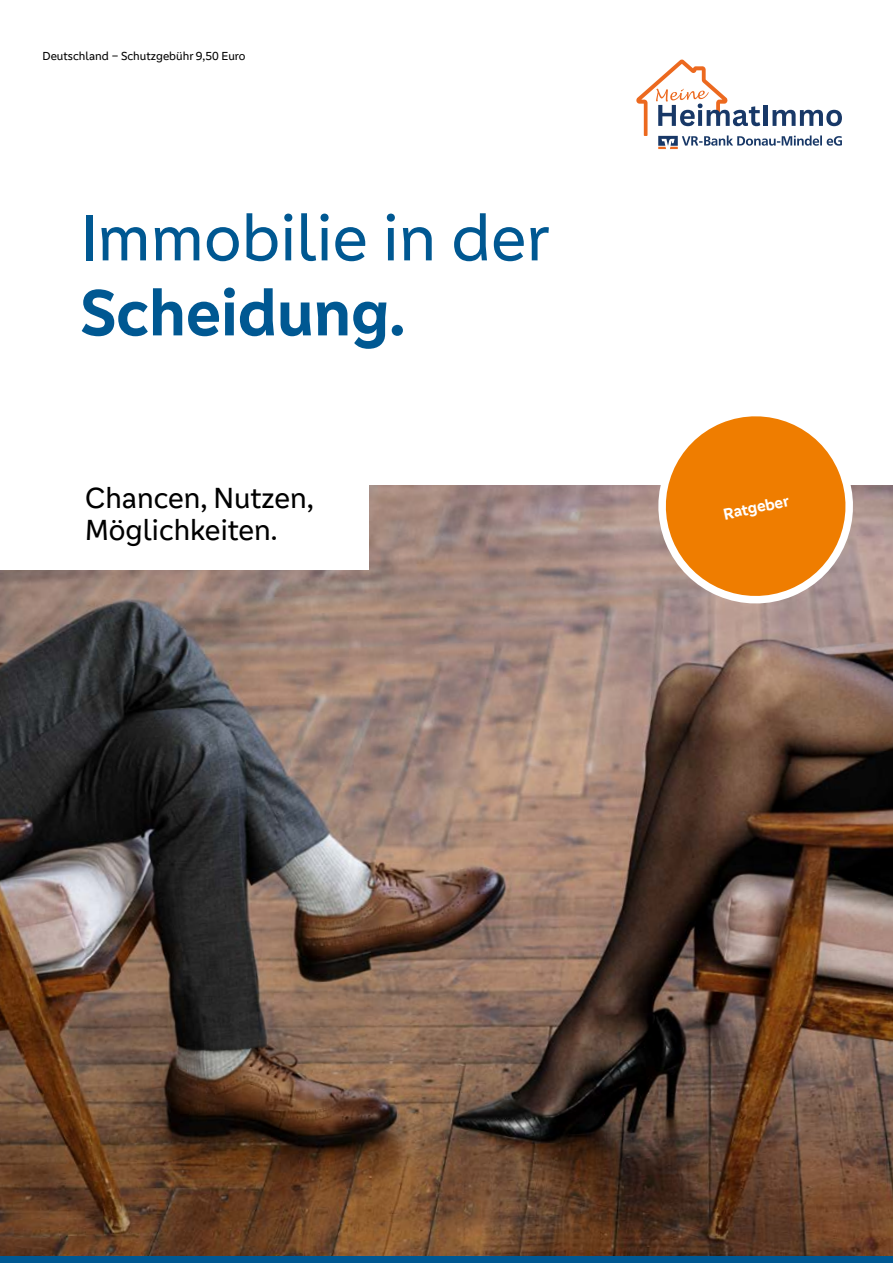
<style>
.page{position:relative;width:893px;height:1263px;background:#fff}
.page>*{position:absolute;margin:0;border:0;box-sizing:border-box;transform-origin:0 0}
.t1{font:67.5px "Genos GFG";color:#005892}
.t2{font:700 67.5px "Genos GFG";color:#005892}
.t3{font:30px/31.5px "Genos GFG";color:#000}
.t4{font:700 16.5px "Genos GFG";color:#fff}
.t5{font:12px "Genos GFG";color:#000}
</style>
<div class="page">
<svg style="left:636px;top:60px;width:206px;height:89px"></svg>
<img style="left:0;top:485px;width:893px;height:772px">
<div style="left:0;top:474px;width:369px;height:95px;background:#fff"></div>
<div style="left:0;top:1257px;width:893px;height:6px;background:#005892"></div>
<svg style="left:649px;top:416px;width:213px;height:196px"></svg>
<p class="t5" style="left:43px;top:49px;width:205px">Deutschland – Schutzgebühr 9,50 Euro</p>
<h1 class="t1" style="left:80px;top:199px;width:471px">Immobilie in der</h1>
<h1 class="t2" style="left:80px;top:273px;width:327px">Scheidung.</h1>
<h2 class="t3" style="left:85px;top:482px;width:230px">Chancen, Nutzen,<br>Möglichkeiten.</h2>
<h3 class="t4" style="left:722px;top:505px;width:68px;rotate:-12deg">Ratgeber</h3>
</div>
